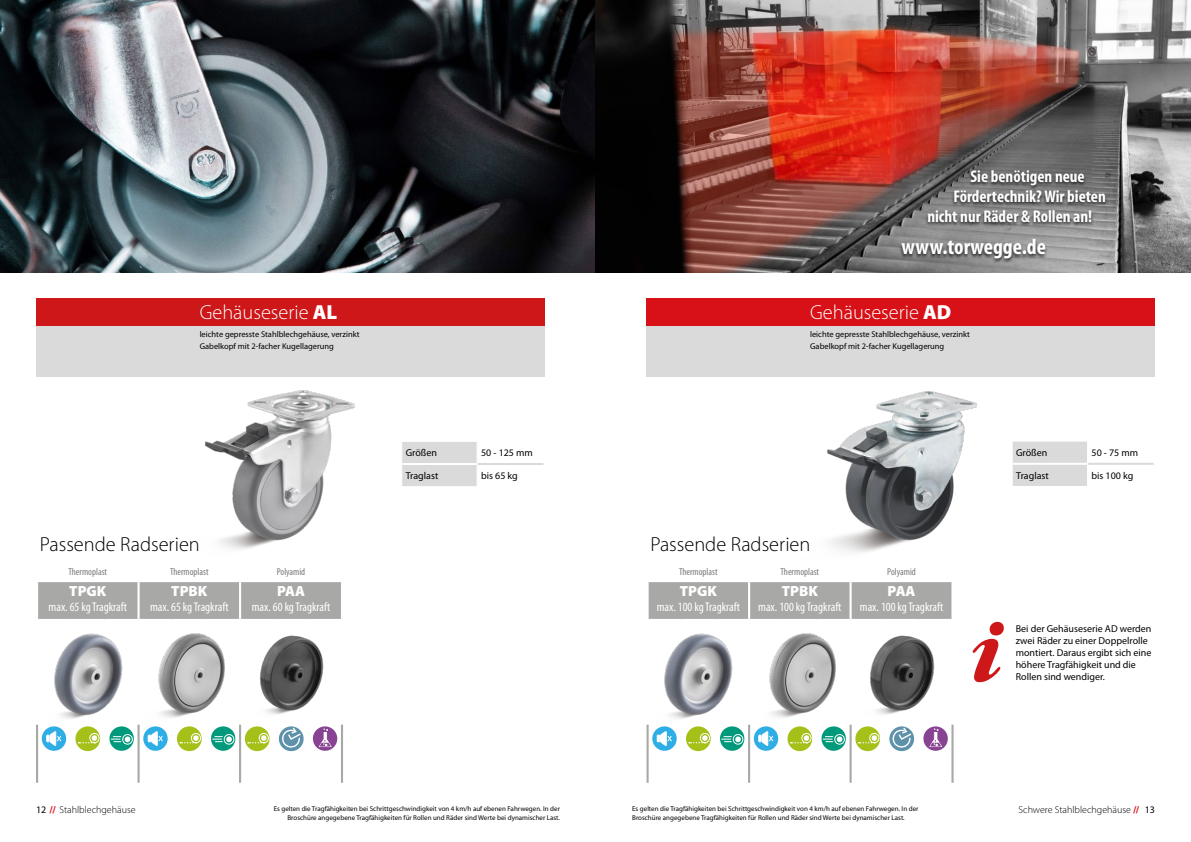
<style>
.page{position:relative;width:1191px;height:842px;background:#fff}
.page>*{position:absolute;margin:0;border:0;box-sizing:border-box;transform-origin:0 0}
.t1{font:700 condensed 22px "Myriad Pro";color:#fff}
.t2{font:300 20.4px "Myriad Pro";color:#000}
.t3{font:300 20.4px "Myriad Pro";color:#fff}
.t4{font:700 condensed 17px "Myriad Pro";color:#fff}
.t5{font:900 14.7px "Myriad Pro";color:#fff}
.t6{font:condensed 12.6px "Myriad Pro";color:#fff}
.t7{font:10px/12px "Myriad Pro";color:#000}
.t8{font:condensed 10px "Myriad Pro";color:#7c7b7b}
.t9{font:300 10px "Myriad Pro";color:#000}
.t10{font:8.4px/11.7px "Myriad Pro";color:#000}
.t11{font:7px/8.4px "Myriad Pro";color:#000}
.s1{font-weight:900}
.s2{font-weight:400}
.s3{font-weight:700;color:#d71117}
</style>
<div class="page">
<div style="left:36px;top:298px;width:508px;height:28px;background:#cd1719"></div>
<div style="left:36px;top:326px;width:508px;height:51px;background:#dadada"></div>
<div style="left:38px;top:582px;width:303px;height:37px;background:#a8a8a7"></div>
<hr style="left:137px;top:582px;width:3px;height:37px;background:#fff">
<hr style="left:239px;top:582px;width:2px;height:37px;background:#fff">
<hr style="left:137px;top:725px;width:3px;height:29px;background:#a8a8a7">
<hr style="left:341px;top:725px;width:2px;height:29px;background:#a8a8a7">
<hr style="left:137px;top:754px;width:3px;height:29px;background:#a8a8a7">
<hr style="left:341px;top:754px;width:2px;height:29px;background:#a8a8a7">
<hr style="left:36px;top:725px;width:2px;height:29px;background:#a8a8a7">
<hr style="left:36px;top:754px;width:2px;height:29px;background:#a8a8a7">
<hr style="left:239px;top:725px;width:2px;height:29px;background:#a8a8a7">
<hr style="left:239px;top:754px;width:2px;height:29px;background:#a8a8a7">
<img style="left:54px;top:633px;width:69px;height:86px">
<img style="left:158px;top:633px;width:67px;height:85px">
<img style="left:260px;top:635px;width:64px;height:80px">
<div style="left:42px;top:726px;width:24px;height:25px;background:#2faee5;border-radius:50%"></div>
<svg style="left:47px;top:731px;width:15px;height:15px"></svg>
<svg style="left:75px;top:726px;width:25px;height:25px"></svg>
<div style="left:89px;top:733px;width:10px;height:10px;border:1px solid #fff;border-radius:50%"></div>
<svg style="left:79px;top:735px;width:18px;height:8px"></svg>
<svg style="left:109px;top:726px;width:25px;height:25px"></svg>
<svg style="left:123px;top:734px;width:9px;height:10px"></svg>
<div style="left:122px;top:734px;width:11px;height:11px;border:1px solid #fff;border-radius:50%"></div>
<svg style="left:111px;top:736px;width:19px;height:6px"></svg>
<svg style="left:143px;top:726px;width:25px;height:25px"></svg>
<svg style="left:148px;top:731px;width:15px;height:15px"></svg>
<svg style="left:177px;top:726px;width:25px;height:25px"></svg>
<div style="left:191px;top:733px;width:10px;height:10px;border:1px solid #fff;border-radius:50%"></div>
<svg style="left:180px;top:735px;width:19px;height:8px"></svg>
<svg style="left:211px;top:726px;width:24px;height:25px"></svg>
<div style="left:224px;top:734px;width:10px;height:11px;border:1px solid #fff;border-radius:50%"></div>
<svg style="left:213px;top:736px;width:19px;height:6px"></svg>
<div style="left:245px;top:726px;width:24px;height:25px;background:#a5c018;border-radius:50%"></div>
<div style="left:259px;top:733px;width:10px;height:10px;border:1px solid #fff;border-radius:50%"></div>
<svg style="left:248px;top:735px;width:18px;height:8px"></svg>
<svg style="left:279px;top:726px;width:25px;height:25px"></svg>
<svg style="left:281px;top:726px;width:21px;height:23px"></svg>
<div style="left:313px;top:726px;width:24px;height:25px;background:#884493;border-radius:50%"></div>
<svg style="left:317px;top:728px;width:16px;height:21px"></svg>
<img style="left:205px;top:390px;width:150px;height:159px">
<div style="left:402px;top:442px;width:75px;height:44px;background:#dadada"></div>
<hr style="left:402px;top:463px;width:74px;height:2px;background:#fff">
<hr style="left:477px;top:463px;width:66px;height:2px;background:#dadada">
<img style="left:0;top:0;width:595px;height:272px">
<div style="left:647px;top:298px;width:508px;height:28px;background:#d71117"></div>
<div style="left:647px;top:326px;width:508px;height:51px;background:#dadada"></div>
<img style="left:827px;top:391px;width:150px;height:162px">
<div style="left:1012px;top:441px;width:75px;height:45px;background:#dadada"></div>
<hr style="left:1012px;top:463px;width:75px;height:2px;background:#fff">
<hr style="left:1088px;top:463px;width:65px;height:2px;background:#dadada">
<img style="left:595px;top:0;width:596px;height:272px">
<div style="left:898px;top:170px;width:210px;height:94px;background:#000;opacity:.75"></div>
<div style="left:648px;top:582px;width:303px;height:37px;background:#a8a8a7"></div>
<hr style="left:748px;top:582px;width:2px;height:37px;background:#fff">
<hr style="left:849px;top:582px;width:2px;height:37px;background:#fff">
<hr style="left:748px;top:725px;width:2px;height:29px;background:#a8a8a7">
<hr style="left:951px;top:725px;width:2px;height:29px;background:#a8a8a7">
<hr style="left:748px;top:754px;width:2px;height:29px;background:#a8a8a7">
<hr style="left:951px;top:754px;width:2px;height:29px;background:#a8a8a7">
<hr style="left:646px;top:725px;width:2px;height:29px;background:#a8a8a7">
<hr style="left:646px;top:754px;width:2px;height:29px;background:#a8a8a7">
<hr style="left:849px;top:725px;width:2px;height:29px;background:#a8a8a7">
<hr style="left:849px;top:754px;width:2px;height:29px;background:#a8a8a7">
<img style="left:664px;top:633px;width:69px;height:86px">
<img style="left:769px;top:633px;width:67px;height:85px">
<img style="left:870px;top:635px;width:65px;height:80px">
<div style="left:652px;top:726px;width:24px;height:25px;background:#2faee5;border-radius:50%"></div>
<svg style="left:657px;top:731px;width:15px;height:15px"></svg>
<div style="left:686px;top:726px;width:24px;height:25px;background:#a5c018;border-radius:50%"></div>
<div style="left:700px;top:733px;width:10px;height:10px;border:1px solid #fff;border-radius:50%"></div>
<svg style="left:689px;top:735px;width:18px;height:8px"></svg>
<svg style="left:720px;top:726px;width:24px;height:25px"></svg>
<div style="left:733px;top:734px;width:10px;height:11px;border:1px solid #fff;border-radius:50%"></div>
<svg style="left:721px;top:736px;width:20px;height:6px"></svg>
<div style="left:754px;top:726px;width:24px;height:25px;background:#2faee5;border-radius:50%"></div>
<svg style="left:758px;top:731px;width:16px;height:15px"></svg>
<svg style="left:787px;top:726px;width:25px;height:25px"></svg>
<div style="left:801px;top:733px;width:10px;height:10px;border:1px solid #fff;border-radius:50%"></div>
<svg style="left:790px;top:735px;width:19px;height:8px"></svg>
<svg style="left:821px;top:726px;width:25px;height:25px"></svg>
<div style="left:834px;top:734px;width:11px;height:11px;border:1px solid #fff;border-radius:50%"></div>
<svg style="left:823px;top:736px;width:19px;height:6px"></svg>
<svg style="left:855px;top:726px;width:25px;height:25px"></svg>
<div style="left:869px;top:733px;width:10px;height:10px;border:1px solid #fff;border-radius:50%"></div>
<svg style="left:858px;top:735px;width:19px;height:8px"></svg>
<svg style="left:889px;top:726px;width:25px;height:25px"></svg>
<svg style="left:891px;top:726px;width:21px;height:23px"></svg>
<svg style="left:923px;top:726px;width:24px;height:25px"></svg>
<svg style="left:928px;top:728px;width:15px;height:21px"></svg>
<svg style="left:972px;top:622px;width:32px;height:61px"></svg>
<h3 class="t4" style="left:970px;top:165px;width:116px">Sie benötigen neue</h3>
<h3 class="t4" style="left:953px;top:185px;width:154px">Fördertechnik? Wir bieten</h3>
<h3 class="t4" style="left:927px;top:205px;width:166px">nicht nur Räder &amp; Rollen an!</h3>
<h1 class="t1" style="left:901px;top:233px;width:146px">www.torwegge.de</h1>
<h2 class="t3" style="left:200px;top:301px;width:139px">Gehäuseserie <span class="s1">AL</span></h2>
<p class="t10" style="left:200px;top:328px;width:161px">leichte gepresste Stahlblechgehäuse, verzinkt<br>Gabelkopf mit 2-facher Kugellagerung</p>
<h2 class="t3" style="left:810px;top:301px;width:143px">Gehäuseserie <span class="s1">AD</span></h2>
<p class="t10" style="left:810px;top:328px;width:161px">leichte gepresste Stahlblechgehäuse, verzinkt<br>Gabelkopf mit 2-facher Kugellagerung</p>
<h3 class="t7" style="left:406px;top:447px;width:33px">Größen</h3>
<h3 class="t7" style="left:481px;top:447px;width:53px">50 - 125 mm</h3>
<h3 class="t7" style="left:406px;top:470px;width:34px">Traglast</h3>
<h3 class="t7" style="left:481px;top:470px;width:38px">bis 65 kg</h3>
<h3 class="t7" style="left:1016px;top:447px;width:33px">Größen</h3>
<h3 class="t7" style="left:1091px;top:447px;width:48px">50 - 75 mm</h3>
<h3 class="t7" style="left:1016px;top:469px;width:34px">Traglast</h3>
<h3 class="t7" style="left:1091px;top:469px;width:43px">bis 100 kg</h3>
<h2 class="t2" style="left:40px;top:533px;width:161px">Passende Radserien</h2>
<h3 class="t8" style="left:68px;top:566px;width:40px">Thermoplast</h3>
<h3 class="t8" style="left:170px;top:566px;width:40px">Thermoplast</h3>
<h3 class="t8" style="left:277px;top:566px;width:30px">Polyamid</h3>
<h3 class="t5" style="left:69px;top:583px;width:39px">TPGK</h3>
<h3 class="t6" style="left:49px;top:599px;width:80px">max. 65 kg Tragkraft</h3>
<h3 class="t5" style="left:171px;top:583px;width:38px">TPBK</h3>
<h3 class="t6" style="left:150px;top:599px;width:80px">max. 65 kg Tragkraft</h3>
<h3 class="t5" style="left:277px;top:583px;width:30px">PAA</h3>
<h3 class="t6" style="left:252px;top:599px;width:80px">max. 60 kg Tragkraft</h3>
<h2 class="t2" style="left:650px;top:533px;width:161px">Passende Radserien</h2>
<h3 class="t8" style="left:679px;top:566px;width:40px">Thermoplast</h3>
<h3 class="t8" style="left:780px;top:566px;width:40px">Thermoplast</h3>
<h3 class="t8" style="left:887px;top:566px;width:30px">Polyamid</h3>
<h3 class="t5" style="left:680px;top:583px;width:39px">TPGK</h3>
<h3 class="t6" style="left:656px;top:599px;width:85px">max. 100 kg Tragkraft</h3>
<h3 class="t5" style="left:782px;top:583px;width:38px">TPBK</h3>
<h3 class="t6" style="left:758px;top:599px;width:85px">max. 100 kg Tragkraft</h3>
<h3 class="t5" style="left:887px;top:583px;width:30px">PAA</h3>
<h3 class="t6" style="left:860px;top:599px;width:85px">max. 100 kg Tragkraft</h3>
<h3 class="t7" style="left:1015px;top:622px;width:137px">Bei der Gehäuseserie AD werden zwei Räder zu einer Doppelrolle montiert. Daraus ergibt sich eine höhere Tragfähigkeit und die<br>Rollen sind wendiger.</h3>
<h3 class="t9" style="left:36px;top:805px;width:101px"><span class="s2">12</span> <span class="s3">//</span> Stahlblechgehäuse</h3>
<p class="t11" style="left:274px;top:804px;width:288px">Es gelten die Tragfähigkeiten bei Schrittgeschwindigkeit von 4 km/h auf ebenen Fahrwegen. In der</p>
<h3 class="t7" style="left:1144px;top:804px;width:12px">13</h3>
<p class="t11" style="left:287px;top:813px;width:274px">Broschüre angegebene Tragfähigkeiten für Rollen und Räder sind Werte bei dynamischer Last.</p>
<p class="t11" style="left:632px;top:804px;width:288px">Es gelten die Tragfähigkeiten bei Schrittgeschwindigkeit von 4 km/h auf ebenen Fahrwegen. In der<br>Broschüre angegebene Tragfähigkeiten für Rollen und Räder sind Werte bei dynamischer Last.</p>
<h3 class="t9" style="left:1018px;top:805px;width:122px">Schwere Stahlblechgehäuse <span class="s3">//</span></h3>
</div>
